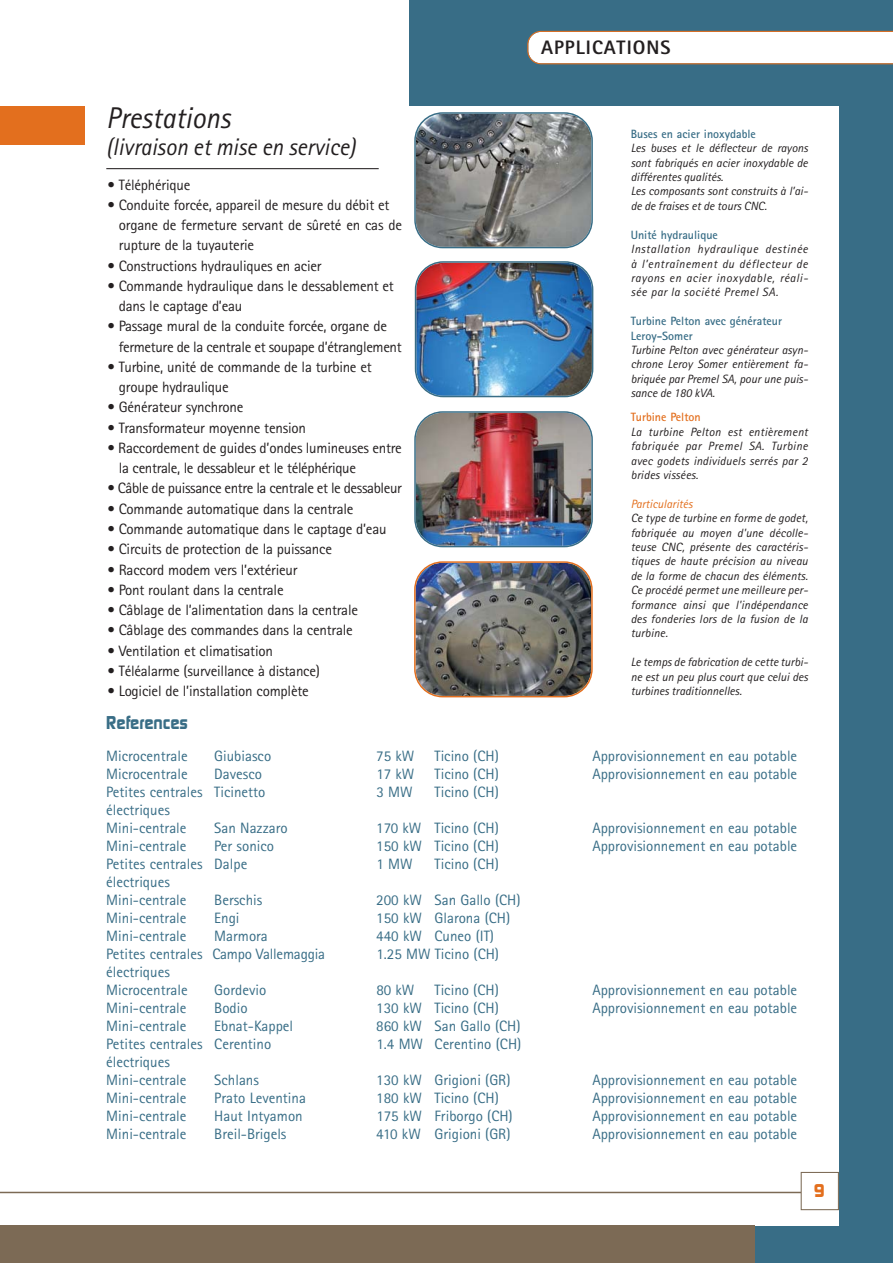
<style>
.page{position:relative;width:893px;height:1263px;background:#fff}
.page>*{position:absolute;margin:0;border:0;box-sizing:border-box;transform-origin:0 0}
.t1{font:italic 30px "Rotis Sans Serif";color:#231f20;scale:.95 1}
.t2{font:italic 24px "Rotis Sans Serif";color:#231f20;scale:.95 1}
.t3{font:800 19.5px "Rotis Sans Serif";letter-spacing:.055em;color:#231f20}
.t4{font:700 18px "Digital";color:#386d86;scale:.95 1}
.t5{font:700 18px "Digital";color:#e36f1e}
.t6{font:15px/18px "Rotis Sans Serif";color:#386d86}
.t7{font:15px/20.2px "Rotis Sans Serif";letter-spacing:-.015em;color:#231f20}
.t8{font:italic 12px/14.4px "Rotis Sans Serif";color:#231f20;text-align:justify}
.t9{font:700 12px/14.4px "Rotis Sans Serif";color:#386d86}
.t10{font:italic 12px "Rotis Sans Serif";color:#e36f1e}
.t11{font:700 12px "Rotis Sans Serif";color:#e36f1e}
</style>
<div class="page">
<div style="left:410px;top:0;width:483px;height:1263px;background:#386d86"></div>
<div style="left:350px;top:106px;width:489px;height:1120px;background:#fff"></div>
<svg style="left:527px;top:31px;width:366px;height:33px;background:#f9f4f1"></svg>
<hr style="left:0;top:1192px;width:808px;height:1px;background:#7c6a55">
<div style="left:802px;top:1173px;width:36px;height:36px;background:#fff"></div>
<div style="left:801px;top:1172px;width:38px;height:38px;border:1px solid #7c6a55"></div>
<div style="left:0;top:1226px;width:755px;height:37px;background:#7c6a55"></div>
<hr style="left:106px;top:168px;width:273px;height:1px;background:#231f20">
<div style="left:1px;top:106px;width:84px;height:39px;background:#e36f1e"></div>
<svg style="left:414px;top:112px;width:179px;height:136px;background:#7f8283"></svg>
<img style="left:415px;top:261px;width:178px;height:136px">
<img style="left:414px;top:561px;width:179px;height:136px">
<img style="left:414px;top:411px;width:179px;height:136px">
<h1 class="t1" style="left:106px;top:107px;width:132px">Prestations</h1>
<h2 class="t2" style="left:106px;top:138px;width:264px">(livraison et mise en service)</h2>
<p class="t7" style="left:107px;top:176px;width:84px">• Téléphérique</p>
<p class="t7" style="left:119px;top:196px;width:285px;text-indent:-11px">• Conduite forcée, appareil de mesure du débit et organe de fermeture servant de sûreté en cas de rupture de la tuyauterie</p>
<p class="t7" style="left:107px;top:257px;width:216px">• Constructions hydrauliques en acier</p>
<p class="t7" style="left:119px;top:277px;width:276px;text-indent:-11px">• Commande hydraulique dans le dessablement et dans le captage d’eau</p>
<p class="t7" style="left:119px;top:318px;width:284px;text-indent:-11px">• Passage mural de la conduite forcée, organe de fermeture de la centrale et soupape d’étranglement</p>
<p class="t7" style="left:119px;top:358px;width:254px;text-indent:-11px">• Turbine, unité de commande de la turbine et groupe hydraulique</p>
<p class="t7" style="left:107px;top:399px;width:137px">• Générateur synchrone</p>
<p class="t7" style="left:107px;top:419px;width:200px">• Transformateur moyenne tension</p>
<p class="t7" style="left:119px;top:439px;width:285px;text-indent:-11px">• Raccordement de guides d’ondes lumineuses entre la centrale, le dessableur et le téléphérique</p>
<p class="t7" style="left:107px;top:480px;width:296px">• Câble de puissance entre la centrale et le dessableur</p>
<p class="t7" style="left:107px;top:500px;width:248px">• Commande automatique dans la centrale</p>
<p class="t7" style="left:107px;top:520px;width:281px">• Commande automatique dans le captage d’eau</p>
<p class="t7" style="left:107px;top:540px;width:226px">• Circuits de protection de la puissance</p>
<p class="t7" style="left:107px;top:561px;width:192px">• Raccord modem vers l’extérieur</p>
<p class="t7" style="left:107px;top:581px;width:178px">• Pont roulant dans la centrale</p>
<p class="t7" style="left:107px;top:601px;width:252px">• Câblage de l’alimentation dans la centrale</p>
<p class="t7" style="left:107px;top:621px;width:247px">• Câblage des commandes dans la centrale</p>
<p class="t7" style="left:107px;top:642px;width:167px">• Ventilation et climatisation</p>
<p class="t7" style="left:107px;top:662px;width:214px">• Téléalarme (surveillance à distance)</p>
<p class="t7" style="left:107px;top:682px;width:203px">• Logiciel de l’installation complète</p>
<p class="t4" style="left:106px;top:715px;width:87px">References</p>
<h3 class="t3" style="left:541px;top:41px;width:131px">APPLICATIONS</h3>
<p class="t9" style="left:631px;top:128px;width:127px">Buses en acier inoxydable</p>
<p class="t8" style="left:631px;top:142px;width:179px;text-align:left">Les buses et le déflecteur de rayons sont fabriqués en acier inoxydable de différentes qualités.<br>Les composants sont construits à l’ai&shy;de de fraises et de tours CNC.</p>
<p class="t9" style="left:631px;top:229px;width:89px">Unité hydraulique</p>
<p class="t8" style="left:631px;top:243px;width:179px">Installation hydraulique destinée à l’entraînement du déflecteur de rayons en acier inoxydable, réali&shy;sée par la société Premel SA.</p>
<p class="t9" style="left:631px;top:315px;width:153px">Turbine Pelton avec générateur<br>Leroy-Somer</p>
<p class="t8" style="left:631px;top:344px;width:179px">Turbine Pelton avec générateur asyn&shy;chrone Leroy Somer entièrement fa&shy;briquée par Premel SA, pour une puis&shy;sance de 180 kVA.</p>
<p class="t11" style="left:631px;top:413px;width:72px">Turbine Pelton</p>
<p class="t8" style="left:631px;top:426px;width:179px">La turbine Pelton est entièrement fabriquée par Premel SA. Turbine avec godets individuels serrés par 2 brides vissées.</p>
<p class="t10" style="left:631px;top:500px;width:63px">Particularités</p>
<p class="t8" style="left:631px;top:512px;width:179px">Ce type de turbine en forme de godet, fabriquée au moyen d'une décolle&shy;teuse CNC, présente des caractéris&shy;tiques de haute précision au niveau de la forme de chacun des éléments.<br>Ce procédé permet une meilleure per&shy;formance ainsi que l'indépendance des fonderies lors de la fusion de la turbine.</p>
<p class="t8" style="left:631px;top:656px;width:179px">Le temps de fabrication de cette turbi&shy;ne est un peu plus court que celui des turbines traditionnelles.</p>
<p class="t6" style="left:106px;top:748px;width:83px">Microcentrale</p>
<p class="t6" style="left:214px;top:748px;width:58px">Giubiasco</p>
<p class="t6" style="left:376px;top:748px;width:40px">75 kW</p>
<p class="t6" style="left:435px;top:748px;width:66px">Ticino (CH)</p>
<p class="t6" style="left:592px;top:748px;width:206px">Approvisionnement en eau potable</p>
<p class="t6" style="left:106px;top:766px;width:83px">Microcentrale</p>
<p class="t6" style="left:214px;top:766px;width:49px">Davesco</p>
<p class="t6" style="left:376px;top:766px;width:40px">17 kW</p>
<p class="t6" style="left:435px;top:766px;width:66px">Ticino (CH)</p>
<p class="t6" style="left:592px;top:766px;width:206px">Approvisionnement en eau potable</p>
<p class="t6" style="left:106px;top:784px;width:161px">Petites centrales Ticinetto</p>
<p class="t6" style="left:376px;top:784px;width:38px">3 MW</p>
<p class="t6" style="left:435px;top:784px;width:66px">Ticino (CH)</p>
<p class="t6" style="left:106px;top:802px;width:82px">électriques<br>Mini-centrale</p>
<p class="t6" style="left:214px;top:820px;width:75px">San Nazzaro</p>
<p class="t6" style="left:376px;top:820px;width:124px">170 kW Ticino (CH)</p>
<p class="t6" style="left:592px;top:820px;width:206px">Approvisionnement en eau potable</p>
<p class="t6" style="left:106px;top:838px;width:82px">Mini-centrale</p>
<p class="t6" style="left:214px;top:838px;width:61px">Per sonico</p>
<p class="t6" style="left:376px;top:838px;width:124px">150 kW Ticino (CH)</p>
<p class="t6" style="left:592px;top:838px;width:206px">Approvisionnement en eau potable</p>
<p class="t6" style="left:106px;top:856px;width:143px">Petites centrales Dalpe</p>
<p class="t6" style="left:376px;top:856px;width:38px">1 MW</p>
<p class="t6" style="left:435px;top:856px;width:66px">Ticino (CH)</p>
<p class="t6" style="left:106px;top:874px;width:82px">électriques<br>Mini-centrale</p>
<p class="t6" style="left:214px;top:892px;width:50px">Berschis</p>
<p class="t6" style="left:376px;top:892px;width:146px">200 kW San Gallo (CH)</p>
<p class="t6" style="left:106px;top:910px;width:82px">Mini-centrale</p>
<p class="t6" style="left:214px;top:910px;width:27px">Engi</p>
<p class="t6" style="left:376px;top:910px;width:135px">150 kW Glarona (CH)</p>
<p class="t6" style="left:106px;top:928px;width:82px">Mini-centrale</p>
<p class="t6" style="left:214px;top:928px;width:55px">Marmora</p>
<p class="t6" style="left:376px;top:928px;width:119px">440 kW Cuneo (IT)</p>
<p class="t6" style="left:106px;top:946px;width:220px">Petites centrales Campo Vallemaggia</p>
<p class="t6" style="left:376px;top:946px;width:124px">1.25 MW Ticino (CH)</p>
<p class="t6" style="left:106px;top:964px;width:83px">électriques<br>Microcentrale</p>
<p class="t6" style="left:214px;top:982px;width:53px">Gordevio</p>
<p class="t6" style="left:376px;top:982px;width:40px">80 kW</p>
<p class="t6" style="left:435px;top:982px;width:66px">Ticino (CH)</p>
<p class="t6" style="left:592px;top:982px;width:206px">Approvisionnement en eau potable</p>
<p class="t6" style="left:106px;top:1000px;width:82px">Mini-centrale</p>
<p class="t6" style="left:214px;top:1000px;width:35px">Bodio</p>
<p class="t6" style="left:376px;top:1000px;width:124px">130 kW Ticino (CH)</p>
<p class="t6" style="left:592px;top:1000px;width:206px">Approvisionnement en eau potable</p>
<p class="t6" style="left:106px;top:1018px;width:82px">Mini-centrale</p>
<p class="t6" style="left:214px;top:1018px;width:80px">Ebnat-Kappel</p>
<p class="t6" style="left:376px;top:1018px;width:146px">860 kW San Gallo (CH)</p>
<p class="t6" style="left:106px;top:1036px;width:166px">Petites centrales Cerentino</p>
<p class="t6" style="left:376px;top:1036px;width:147px">1.4 MW Cerentino (CH)</p>
<p class="t6" style="left:106px;top:1054px;width:82px">électriques<br>Mini-centrale</p>
<p class="t6" style="left:214px;top:1072px;width:46px">Schlans</p>
<p class="t6" style="left:376px;top:1072px;width:136px">130 kW Grigioni (GR)</p>
<p class="t6" style="left:592px;top:1072px;width:206px">Approvisionnement en eau potable</p>
<p class="t6" style="left:106px;top:1090px;width:82px">Mini-centrale</p>
<p class="t6" style="left:214px;top:1090px;width:93px">Prato Leventina</p>
<p class="t6" style="left:376px;top:1090px;width:124px">180 kW Ticino (CH)</p>
<p class="t6" style="left:592px;top:1090px;width:206px">Approvisionnement en eau potable</p>
<p class="t6" style="left:106px;top:1108px;width:82px">Mini-centrale</p>
<p class="t6" style="left:214px;top:1108px;width:90px">Haut Intyamon</p>
<p class="t6" style="left:376px;top:1108px;width:138px">175 kW Friborgo (CH)</p>
<p class="t6" style="left:592px;top:1108px;width:206px">Approvisionnement en eau potable</p>
<p class="t6" style="left:106px;top:1126px;width:82px">Mini-centrale</p>
<p class="t6" style="left:214px;top:1126px;width:74px">Breil-Brigels</p>
<p class="t6" style="left:376px;top:1126px;width:136px">410 kW Grigioni (GR)</p>
<p class="t6" style="left:592px;top:1126px;width:206px">Approvisionnement en eau potable</p>
<p class="t5" style="left:814px;top:1184px;width:12px">9</p>
</div>
